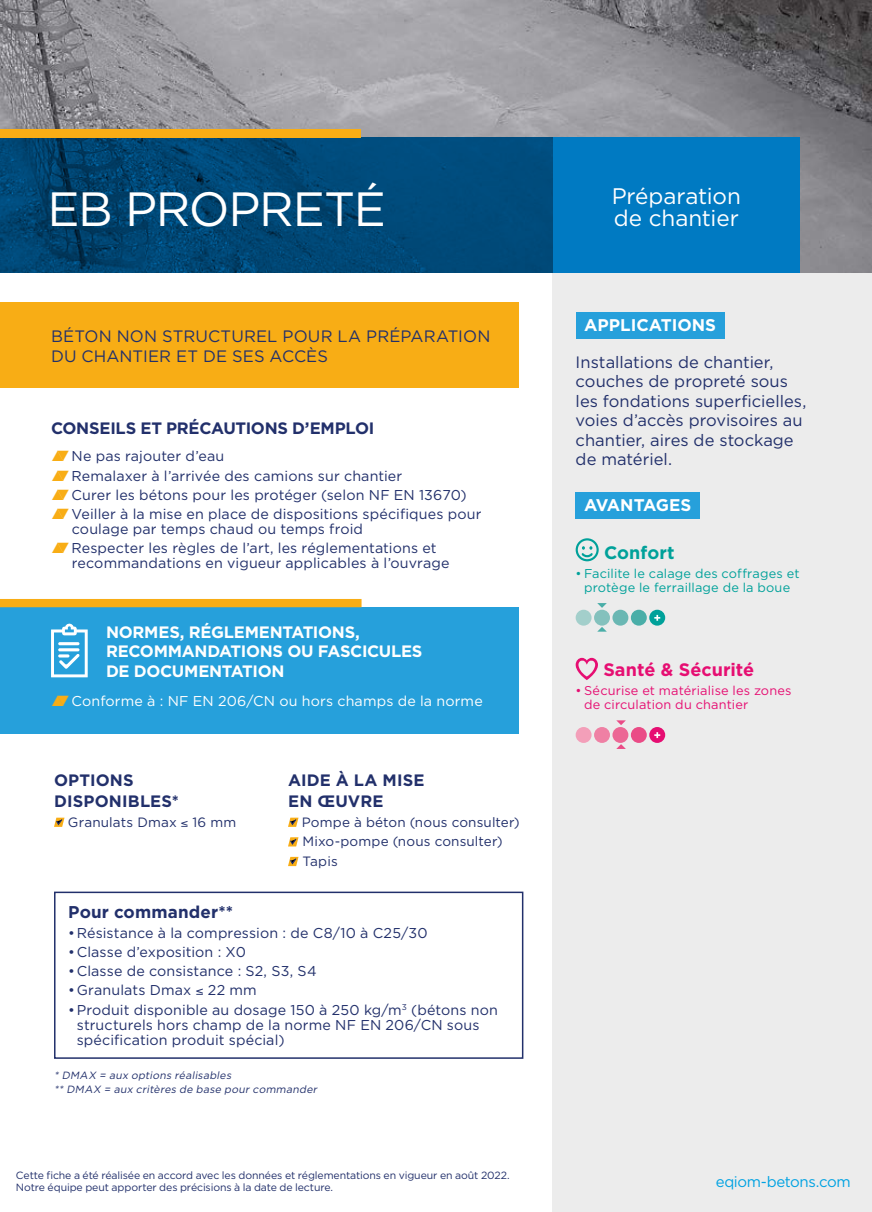
<style>
.page{position:relative;width:872px;height:1212px;background:#fff}
.page>*{position:absolute;margin:0;border:0;box-sizing:border-box;transform-origin:0 0}
.G{font:48px "Gotham";letter-spacing:-.03em;color:#fff}
.F{font:22.5px/22.5px "Gotham";letter-spacing:-.005em;color:#fff}
.L-Titre{font:700 18px "Gotham";color:#e60e72}
.J-Titre{font:700 18px "Gotham";letter-spacing:.005em;color:#00a19a}
.V-Titre{font:700 17.1px "Gotham";letter-spacing:.01em;color:#22306b}
.I-Titre{font:700 16.95px "Gotham";color:#fff}
.I-Titre-2{font:700 16.95px "Gotham";letter-spacing:-.025em;color:#fff}
.I{font:16.5px/19.5px "Gotham";color:#22306b}
.T-Titre{font:700 16.5px/21.6px "Gotham";color:#22306b}
.Normes{font:700 16.5px/19.5px "Gotham";letter-spacing:-.02em;color:#fff}
.t1{font:15px "Gotham";letter-spacing:-.025em;color:#00a2e2}
.t2{font:14.25px/15px "Gotham";letter-spacing:.01em;color:#22306b}
.t3{font:14.25px "Gotham";letter-spacing:.01em;color:#fff}
.t4{font:13.5px "Gotham";letter-spacing:.01em;color:#22306b}
.t5{font:12.75px/14.2px "Gotham";letter-spacing:.015em;color:#00a19a;text-align:center}
.t6{font:12.75px/14.2px "Gotham";letter-spacing:.01em;color:#e60e72}
.t7{font:10.5px/12px "Gotham";letter-spacing:-.01em;color:#22306b}
.ASTE{font:italic 10.5px/13.5px "Gotham";color:#22306b}
.s1{color:#f8ad15}
</style>
<div class="page">
<div style="left:553px;top:272px;width:319px;height:940px;background:#ececec"></div>
<img style="left:0;top:0;width:872px;height:272px">
<svg style="left:0;top:137px;width:553px;height:135px;fill:#004978"></svg>
<div style="left:0;top:129px;width:361px;height:8px;background:#f8ad15"></div>
<div style="left:575px;top:312px;width:149px;height:27px;background:#26a0db"></div>
<div style="left:575px;top:492px;width:125px;height:27px;background:#26a0db"></div>
<div style="left:575px;top:538px;width:23px;height:23px;border:2px solid #00a19a;border-radius:50%"></div>
<svg style="left:580px;top:546px;width:14px;height:12px"></svg>
<svg style="left:597px;top:627px;width:10px;height:5px"></svg>
<svg style="left:597px;top:603px;width:10px;height:5px"></svg>
<div style="left:575px;top:610px;width:16px;height:16px;background:#a3cfcb;border-radius:50%"></div>
<div style="left:594px;top:610px;width:16px;height:16px;background:#84c1bd;border-radius:50%"></div>
<div style="left:612px;top:610px;width:16px;height:16px;background:#6ab7b3;border-radius:50%"></div>
<div style="left:631px;top:610px;width:16px;height:16px;background:#4aaea8;border-radius:50%"></div>
<div style="left:649px;top:610px;width:16px;height:16px;background:#00a19a;border-radius:50%"></div>
<svg style="left:654px;top:615px;width:6px;height:6px"></svg>
<svg style="left:575px;top:658px;width:23px;height:22px"></svg>
<svg style="left:616px;top:744px;width:10px;height:5px"></svg>
<svg style="left:616px;top:720px;width:10px;height:5px"></svg>
<div style="left:575px;top:727px;width:16px;height:16px;background:#f39fb9;border-radius:50%"></div>
<div style="left:594px;top:727px;width:16px;height:16px;background:#ef80a4;border-radius:50%"></div>
<div style="left:612px;top:727px;width:16px;height:16px;background:#ec6795;border-radius:50%"></div>
<div style="left:631px;top:727px;width:16px;height:16px;background:#ea4b86;border-radius:50%"></div>
<div style="left:649px;top:727px;width:16px;height:16px;background:#e60e72;border-radius:50%"></div>
<svg style="left:654px;top:732px;width:6px;height:6px"></svg>
<div style="left:0;top:302px;width:519px;height:85px;background:#f8ad15"></div>
<div style="left:0;top:607px;width:519px;height:83px;background:#26a0db"></div>
<div style="left:0;top:599px;width:361px;height:8px;background:#f8ad15"></div>
<div style="left:0;top:667px;width:519px;height:67px;background:#26a0db"></div>
<svg style="left:51px;top:623px;width:37px;height:54px"></svg>
<hr style="left:58px;top:642px;width:21px;height:3px;background:#fff;border-radius:2px">
<svg style="left:54px;top:818px;width:10px;height:9px"></svg>
<svg style="left:288px;top:818px;width:10px;height:9px"></svg>
<svg style="left:288px;top:837px;width:10px;height:9px"></svg>
<svg style="left:288px;top:857px;width:10px;height:9px"></svg>
<div style="left:54px;top:891px;width:469px;height:168px;border:2px solid #22306b"></div>
<div style="left:553px;top:137px;width:246px;height:135px;background:#007ac2"></div>
<p class="G" style="left:48px;top:183px;width:340px">EB PROPRETÉ</p>
<p class="F" style="left:611px;top:184px;width:131px">Préparation de chantier</p>
<p class="I" style="left:51px;top:326px;width:441px">BÉTON NON STRUCTUREL POUR LA PRÉPARATION<br>DU CHANTIER ET DE SES ACCÈS</p>
<p class="T-Titre" style="left:51px;top:416px;width:325px">CONSEILS ET PRÉCAUTIONS D’EMPLOI</p>
<p class="t2" style="left:57px;top:448px;width:169px"><span class="s1">❑</span>Ne pas rajouter d’eau</p>
<p class="t2" style="left:57px;top:468px;width:347px"><span class="s1">❑</span>Remalaxer à l’arrivée des camions sur chantier</p>
<p class="t2" style="left:57px;top:487px;width:411px"><span class="s1">❑</span>Curer les bétons pour les protéger (selon NF EN 13670)</p>
<p class="t2" style="left:72px;top:506px;width:411px;text-indent:-15px"><span class="s1">❑</span>Veiller à la mise en place de dispositions spécifiques pour coulage par temps chaud ou temps froid</p>
<p class="t2" style="left:72px;top:540px;width:379px;text-indent:-15px"><span class="s1">❑</span>Respecter les règles de l’art, les réglementations et recommandations en vigueur applicables à l’ouvrage</p>
<p class="Normes" style="left:106px;top:622px;width:318px">NORMES, RÉGLEMENTATIONS,<br>RECOMMANDATIONS OU FASCICULES<br>DE DOCUMENTATION</p>
<p class="t3" style="left:57px;top:693px;width:428px"><span class="s1">❑</span>Conforme à : NF EN 206/CN ou hors champs de la norme</p>
<p class="T-Titre" style="left:54px;top:768px;width:126px">OPTIONS<br>DISPONIBLES*</p>
<p class="t4" style="left:68px;top:815px;width:170px">Granulats Dmax ≤ 16 mm</p>
<p class="T-Titre" style="left:288px;top:768px;width:138px">AIDE À LA MISE<br>EN ŒUVRE</p>
<p class="t4" style="left:302px;top:815px;width:219px">Pompe à béton (nous consulter)</p>
<p class="t4" style="left:302px;top:834px;width:202px">Mixo-pompe (nous consulter)</p>
<p class="t4" style="left:302px;top:854px;width:37px">Tapis</p>
<p class="V-Titre" style="left:68px;top:902px;width:166px">Pour commander**</p>
<p class="t2" style="left:68px;top:925px;width:361px">•Résistance à la compression : de C8/10 à C25/30</p>
<p class="t2" style="left:68px;top:944px;width:179px">•Classe d’exposition : X0</p>
<p class="t2" style="left:68px;top:963px;width:250px">•Classe de consistance : S2, S3, S4</p>
<p class="t2" style="left:68px;top:982px;width:190px">•Granulats Dmax ≤ 22 mm</p>
<p class="t2" style="left:77px;top:1002px;width:422px;text-indent:-9px">•Produit disponible au dosage 150 à 250 kg/m<sup>3</sup> (bétons non structurels hors champ de la norme NF EN 206/CN sous spécification produit spécial)</p>
<p class="ASTE" style="left:54px;top:1069px;width:267px">* DMAX = aux options réalisables<br>** DMAX = aux critères de base pour commander</p>
<p class="t7" style="left:16px;top:1169px;width:495px">Cette fiche a été réalisée en accord avec les données et réglementations en vigueur en août 2022.<br>Notre équipe peut apporter des précisions à la date de lecture.</p>
<p class="I-Titre" style="left:584px;top:316px;width:133px">APPLICATIONS</p>
<p class="I" style="left:575px;top:352px;width:232px">Installations de chantier, couches de propreté sous les fondations superficielles, voies d’accès provisoires au chantier, aires de stockage de matériel.</p>
<p class="I-Titre-2" style="left:584px;top:495px;width:109px">AVANTAGES</p>
<p class="J-Titre" style="left:604px;top:542px;width:72px">Confort</p>
<p class="t5" style="left:575px;top:566px;width:225px">• Facilite le calage des coffrages et protège le ferraillage de la boue</p>
<p class="L-Titre" style="left:603px;top:659px;width:152px">Santé &amp; Sécurité</p>
<p class="t6" style="left:584px;top:683px;width:209px;text-indent:-9px">• Sécurise et matérialise les zones de circulation du chantier</p>
<p class="t1" style="left:715px;top:1173px;width:136px">eqiom-betons.com</p>
</div>
